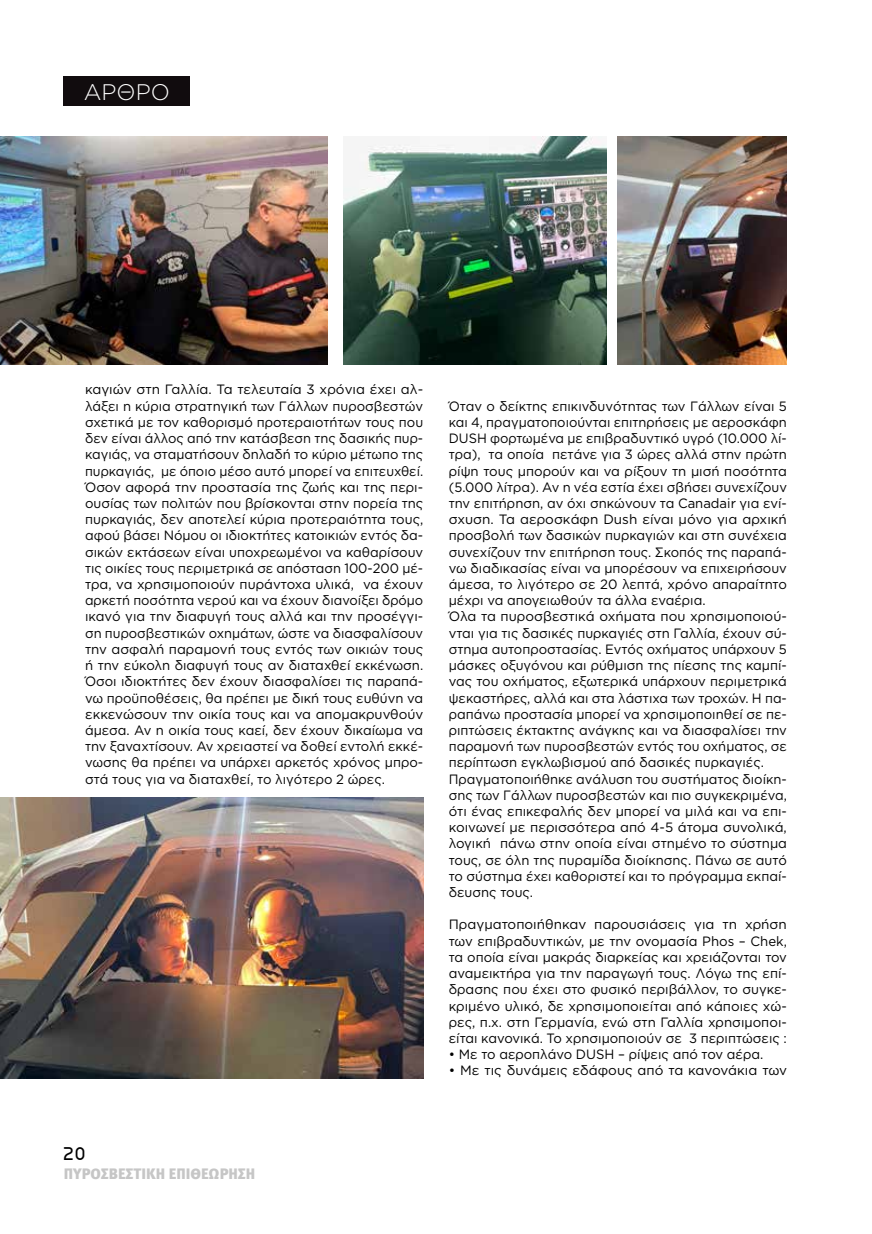
<style>
.page{position:relative;width:872px;height:1234px;background:#fff}
.page>*{position:absolute;margin:0;border:0;box-sizing:border-box;transform-origin:0 0}
.t1{font:300 22.5px "Gotham Greek";color:#fff}
.t2{font:900 15px "Meta Pro";color:#c6c6c6}
.t3{font:15px "Star Avenue";color:#000}
.t4{font:13.5px/16.2px "Gotham Greek";color:#000;text-align:justify}
</style>
<div class="page">
<div style="left:64px;top:77px;width:126px;height:29px;background:#110c0e"></div>
<img style="left:0;top:136px;width:327px;height:228px">
<img style="left:344px;top:136px;width:262px;height:228px">
<img style="left:618px;top:136px;width:169px;height:228px">
<img style="left:0;top:797px;width:423px;height:280px">
<h1 class="t1" style="left:84px;top:79px;width:88px">ΑΡΘΡΟ</h1>
<p class="t4" style="left:85px;top:381px;width:340px">καγιών στη Γαλλία. Τα τελευταία 3 χρόνια έχει αλ&shy;λάξει η κύρια στρατηγική των Γάλλων πυροσβεστών σχετικά με τον καθορισμό προτεραιοτήτων τους που δεν είναι άλλος από την κατάσβεση της δασικής πυρ&shy;καγιάς, να σταματήσουν δηλαδή το κύριο μέτωπο της πυρκαγιάς, με όποιο μέσο αυτό μπορεί να επιτευχθεί.<br>Όσον αφορά την προστασία της ζωής και της περι&shy;ουσίας των πολιτών που βρίσκονται στην πορεία της πυρκαγιάς, δεν αποτελεί κύρια προτεραιότητα τους, αφού βάσει Νόμου οι ιδιοκτήτες κατοικιών εντός δα&shy;σικών εκτάσεων είναι υποχρεωμένοι να καθαρίσουν τις οικίες τους περιμετρικά σε απόσταση 100-200 μέ&shy;τρα, να χρησιμοποιούν πυράντοχα υλικά, να έχουν αρκετή ποσότητα νερού και να έχουν διανοίξει δρόμο ικανό για την διαφυγή τους αλλά και την προσέγγι&shy;ση πυροσβεστικών οχημάτων, ώστε να διασφαλίσουν την ασφαλή παραμονή τους εντός των οικιών τους ή την εύκολη διαφυγή τους αν διαταχθεί εκκένωση.<br>Όσοι ιδιοκτήτες δεν έχουν διασφαλίσει τις παραπά&shy;νω προϋποθέσεις, θα πρέπει με δική τους ευθύνη να εκκενώσουν την οικία τους και να απομακρυνθούν άμεσα. Αν η οικία τους καεί, δεν έχουν δικαίωμα να την ξαναχτίσουν. Αν χρειαστεί να δοθεί εντολή εκκέ&shy;νωσης θα πρέπει να υπάρχει αρκετός χρόνος μπρο&shy;στά τους για να διαταχθεί, το λιγότερο 2 ώρες.</p>
<p class="t4" style="left:449px;top:397px;width:340px;text-align:left">Όταν ο δείκτης επικινδυνότητας των Γάλλων είναι 5 και 4, πραγματοποιούνται επιτηρήσεις με αεροσκάφη DUSH φορτωμένα με επιβραδυντικό υγρό (10.000 λί&shy;τρα), τα οποία πετάνε για 3 ώρες αλλά στην πρώτη ρίψη τους μπορούν και να ρίξουν τη μισή ποσότητα (5.000 λίτρα). Αν η νέα εστία έχει σβήσει συνεχίζουν την επιτήρηση, αν όχι σηκώνουν τα Canadair για ενί&shy;σχυση. Τα αεροσκάφη Dush είναι μόνο για αρχική προσβολή των δασικών πυρκαγιών και στη συνέχεια συνεχίζουν την επιτήρηση τους. Σκοπός της παραπά&shy;νω διαδικασίας είναι να μπορέσουν να επιχειρήσουν άμεσα, το λιγότερο σε 20 λεπτά, χρόνο απαραίτητο μέχρι να απογειωθούν τα άλλα εναέρια.<br>Όλα τα πυροσβεστικά οχήματα που χρησιμοποιού&shy;νται για τις δασικές πυρκαγιές στη Γαλλία, έχουν σύ&shy;στημα αυτοπροστασίας. Εντός οχήματος υπάρχουν 5 μάσκες οξυγόνου και ρύθμιση της πίεσης της καμπί&shy;νας του οχήματος, εξωτερικά υπάρχουν περιμετρικά ψεκαστήρες, αλλά και στα λάστιχα των τροχών. Η πα&shy;ραπάνω προστασία μπορεί να χρησιμοποιηθεί σε πε&shy;ριπτώσεις έκτακτης ανάγκης και να διασφαλίσει την παραμονή των πυροσβεστών εντός του οχήματος, σε περίπτωση εγκλωβισμού από δασικές πυρκαγιές.<br>Πραγματοποιήθηκε ανάλυση του συστήματος διοίκη&shy;σης των Γάλλων πυροσβεστών και πιο συγκεκριμένα, ότι ένας επικεφαλής δεν μπορεί να μιλά και να επι&shy;κοινωνεί με περισσότερα από 4-5 άτομα συνολικά, λογική πάνω στην οποία είναι στημένο το σύστημα τους, σε όλη της πυραμίδα διοίκησης. Πάνω σε αυτό το σύστημα έχει καθοριστεί και το πρόγραμμα εκπαί&shy;δευσης τους.</p>
<p class="t4" style="left:449px;top:916px;width:340px">Πραγματοποιήθηκαν παρουσιάσεις για τη χρήση των επιβραδυντικών, με την ονομασία Phos – Chek, τα οποία είναι μακράς διαρκείας και χρειάζονται τον αναμεικτήρα για την παραγωγή τους. Λόγω της επί&shy;δρασης που έχει στο φυσικό περιβάλλον, το συγκε&shy;κριμένο υλικό, δε χρησιμοποιείται από κάποιες χώ&shy;ρες, π.χ. στη Γερμανία, ενώ στη Γαλλία χρησιμοποι&shy;είται κανονικά. Το χρησιμοποιούν σε 3 περιπτώσεις :</p>
<p class="t4" style="left:449px;top:1045px;width:316px">• Με το αεροπλάνο DUSH – ρίψεις από τον αέρα.</p>
<p class="t4" style="left:449px;top:1061px;width:340px">• Με τις δυνάμεις εδάφους από τα κανονάκια των</p>
<p class="t3" style="left:64px;top:1144px;width:22px">20</p>
<p class="t2" style="left:64px;top:1161px;width:193px">ΠΥΡΟΣΒΕΣΤΙΚΗ ΕΠΙΘΕΩΡΗΣΗ</p>
</div>
